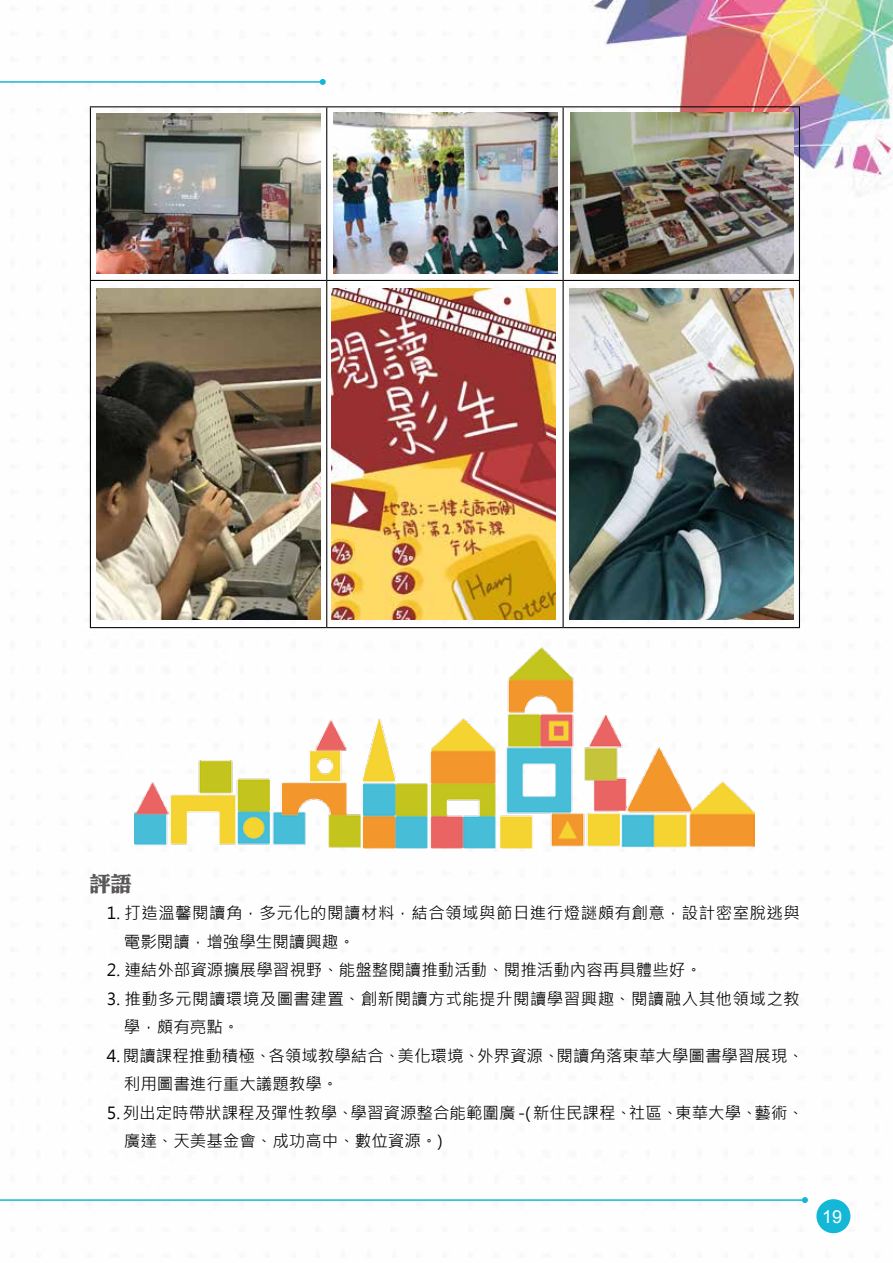
<style>
.page{position:relative;width:893px;height:1263px;background:#fff}
.page>*{position:absolute;margin:0;border:0;box-sizing:border-box;transform-origin:0 0}
.t1{font:21px "DF Li King Hei XB WIN BF";color:#595757}
.t2{font:18px "Arial";color:#fff}
.t3{font:16.5px/28.5px "Microsoft Jheng Hei";color:#000}
.t4{font:16.5px/28.5px "Microsoft Jheng Hei";letter-spacing:.025em;color:#000}
</style>
<div class="page">
<img style="left:89px;top:0;width:804px;height:1234px">
<div style="left:816px;top:1199px;width:34px;height:34px;background:#12b8d6;border-radius:50%"></div>
<hr style="left:0;top:81px;width:323px;height:2px;background:#12b8d6">
<svg style="left:320px;top:79px;width:6px;height:6px"></svg>
<hr style="left:0;top:1199px;width:805px;height:2px;background:#12b8d6">
<svg style="left:802px;top:1197px;width:6px;height:6px"></svg>
<hr style="left:90px;top:106px;width:237px;height:1px;background:#000">
<hr style="left:90px;top:107px;width:1px;height:173px;background:#000">
<hr style="left:327px;top:106px;width:236px;height:1px;background:#000">
<hr style="left:326px;top:107px;width:1px;height:173px;background:#000">
<hr style="left:563px;top:106px;width:237px;height:1px;background:#000">
<hr style="left:563px;top:107px;width:1px;height:173px;background:#000">
<hr style="left:799px;top:107px;width:1px;height:173px;background:#000">
<hr style="left:90px;top:280px;width:237px;height:1px;background:#000">
<hr style="left:90px;top:281px;width:1px;height:346px;background:#000">
<hr style="left:327px;top:280px;width:236px;height:1px;background:#000">
<hr style="left:326px;top:281px;width:1px;height:346px;background:#000">
<hr style="left:563px;top:280px;width:237px;height:1px;background:#000">
<hr style="left:563px;top:281px;width:1px;height:346px;background:#000">
<hr style="left:799px;top:281px;width:1px;height:346px;background:#000">
<hr style="left:90px;top:627px;width:237px;height:1px;background:#000">
<hr style="left:327px;top:627px;width:236px;height:1px;background:#000">
<hr style="left:563px;top:627px;width:237px;height:1px;background:#000">
<img style="left:97px;top:288px;width:224px;height:331px">
<img style="left:332px;top:288px;width:223px;height:331px">
<img style="left:570px;top:288px;width:223px;height:331px">
<img style="left:333px;top:112px;width:224px;height:161px">
<img style="left:570px;top:112px;width:224px;height:161px">
<img style="left:97px;top:113px;width:223px;height:161px">
<img style="left:135px;top:648px;width:620px;height:200px">
<p class="t1" style="left:90px;top:873px;width:43px">評語</p>
<p class="t4" style="left:124px;top:899px;width:678px;text-indent:-17px">1. 打造溫馨閱讀角，多元化的閱讀材料，結合領域與節日進行燈謎頗有創意，設計密室脫逃與電影閱讀，增強學生閱讀興趣。</p>
<p class="t3" style="left:107px;top:956px;width:596px">2. 連結外部資源擴展學習視野、能盤整閱讀推動活動、閱推活動內容再具體些好。</p>
<p class="t4" style="left:124px;top:984px;width:677px;text-indent:-17px">3. 推動多元閱讀環境及圖書建置、創新閱讀方式能提升閱讀學習興趣、閱讀融入其他領域之教學，頗有亮點。</p>
<p class="t3" style="left:124px;top:1041px;width:682px;text-indent:-17px">4. 閱讀課程推動積極、各領域教學結合、美化環境、外界資源、閱讀角落東華大學圖書學習展現、利用圖書進行重大議題教學。</p>
<p class="t3" style="left:124px;top:1098px;width:682px;text-indent:-17px">5. 列出定時帶狀課程及彈性教學、學習資源整合能範圍廣 -( 新住民課程、社區、東華大學、藝術、廣達、天美基金會、成功高中、數位資源。)</p>
<p class="t2" style="left:822px;top:1204px;width:22px">19</p>
</div>
